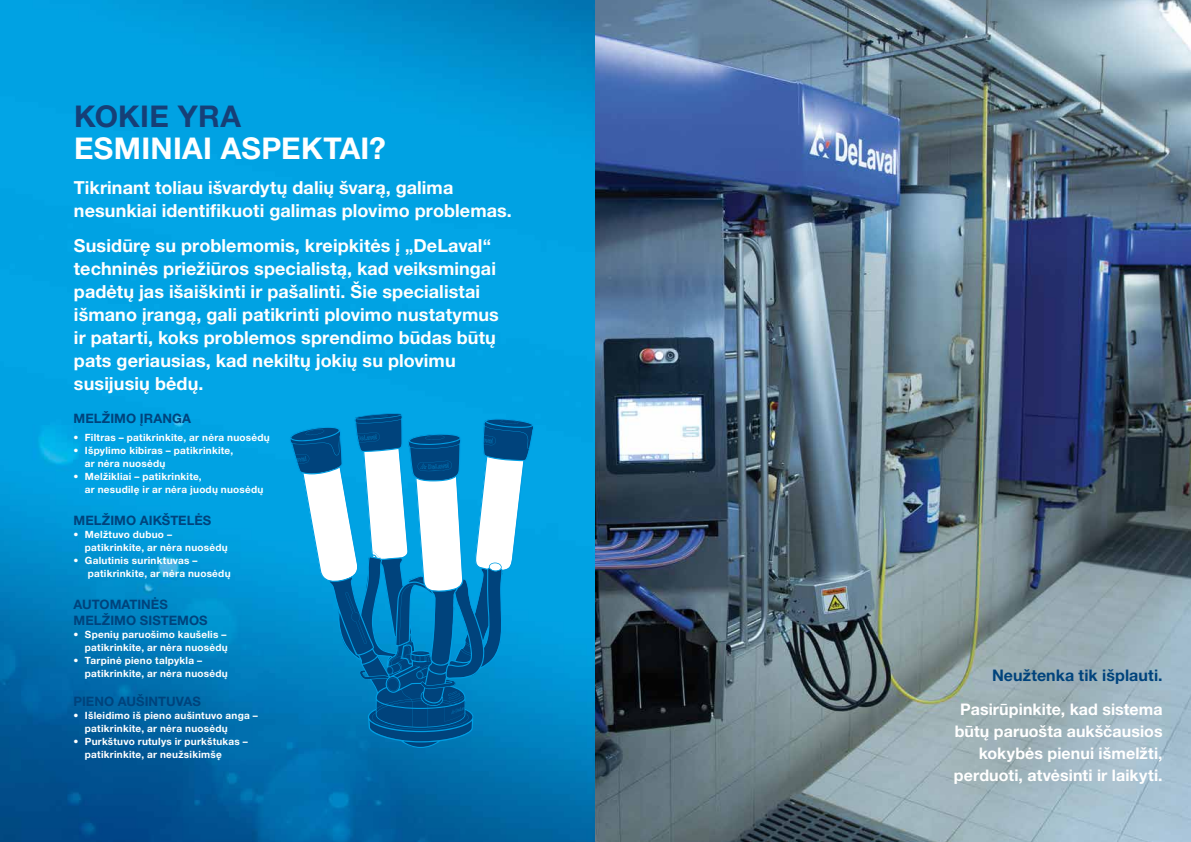
<style>
.page{position:relative;width:1191px;height:842px;background:#fff}
.page>*{position:absolute;margin:0;border:0;box-sizing:border-box;transform-origin:0 0}
.t1{font:700 30px "Helvetica Neue LT Pro";letter-spacing:.01em;color:#fff}
.t2{font:700 30px "Helvetica Neue LT Pro";letter-spacing:.01em;color:#163f77}
.t3{font:700 18px/23px "Helvetica Neue LT Pro";letter-spacing:.005em;color:#fff}
.t4{font:700 16px/22px "Helvetica Neue LT Pro";letter-spacing:.005em;color:#fff;text-align:right}
.t5{font:700 16px "Helvetica Neue LT Pro";letter-spacing:.005em;color:#00437c}
.t6{font:700 13px/16px "Helvetica Neue LT Pro";letter-spacing:.005em;color:#00437c}
.t7{font:700 10px/13px "Helvetica Neue LT Pro";letter-spacing:.025em;color:#fff}
</style>
<div class="page">
<img style="left:0;top:0;width:1191px;height:842px">
<svg style="left:289px;top:413px;width:245px;height:334px"></svg>
<h1 class="t2" style="left:74px;top:98px;width:168px">KOKIE YRA</h1>
<h1 class="t1" style="left:74px;top:130px;width:313px">ESMINIAI ASPEKTAI?</h1>
<h2 class="t3" style="left:74px;top:176px;width:439px">Tikrinant toliau išvardytų dalių švarą, galima nesunkiai identifikuoti galimas plovimo problemas.</h2>
<p class="t3" style="left:74px;top:233px;width:426px">Susidūrę su problemomis, kreipkitės į „DeLaval“ techninės priežiūros specialistą, kad veiksmingai padėtų jas išaiškinti ir pašalinti. Šie specialistai išmano įrangą, gali patikrinti plovimo nustatymus ir patarti, koks problemos sprendimo būdas būtų pats geriausias, kad nekiltų jokių su plovimu susijusių bėdų.</p>
<h3 class="t6" style="left:74px;top:410px;width:119px">MELŽIMO ĮRANGA</h3>
<p class="t7" style="left:74px;top:431px;width:198px">• Filtras – patikrinkite, ar nėra nuosėdų</p>
<p class="t7" style="left:85px;top:444px;width:150px;text-indent:-11px">• Išpylimo kibiras – patikrinkite, ar nėra nuosėdų</p>
<p class="t7" style="left:85px;top:470px;width:180px;text-indent:-11px">• Melžikliai – patikrinkite,<br>ar nesudilę ir ar nėra juodų nuosėdų</p>
<h3 class="t6" style="left:74px;top:512px;width:139px">MELŽIMO AIKŠTELĖS</h3>
<p class="t7" style="left:85px;top:528px;width:144px;text-indent:-11px">• Melžtuvo dubuo – patikrinkite, ar nėra nuosėdų</p>
<p class="t7" style="left:88px;top:554px;width:144px;text-indent:-14px">• Galutinis surinktuvas – patikrinkite, ar nėra nuosėdų</p>
<h3 class="t6" style="left:74px;top:596px;width:136px">AUTOMATINĖS<br>MELŽIMO SISTEMOS</h3>
<p class="t7" style="left:74px;top:628px;width:156px;text-align:right">• Spenių paruošimo kaušelis – patikrinkite, ar nėra nuosėdų</p>
<p class="t7" style="left:85px;top:654px;width:144px;text-indent:-11px">• Tarpinė pieno talpykla – patikrinkite, ar nėra nuosėdų</p>
<h3 class="t6" style="left:74px;top:693px;width:129px">PIENO AUŠINTUVAS</h3>
<p class="t7" style="left:85px;top:709px;width:174px;text-indent:-11px">• Išleidimo iš pieno aušintuvo anga – patikrinkite, ar nėra nuosėdų</p>
<p class="t7" style="left:85px;top:735px;width:164px;text-indent:-11px">• Purkštuvo rutulys ir purkštukas – patikrinkite, ar neužsikimšę</p>
<h3 class="t5" style="left:992px;top:666px;width:172px">Neužtenka tik išplauti.</h3>
<h3 class="t4" style="left:953px;top:698px;width:210px">Pasirūpinkite, kad sistema būtų paruošta aukščausios kokybės pienui išmelžti, perduoti, atvėsinti ir laikyti.</h3>
</div>
